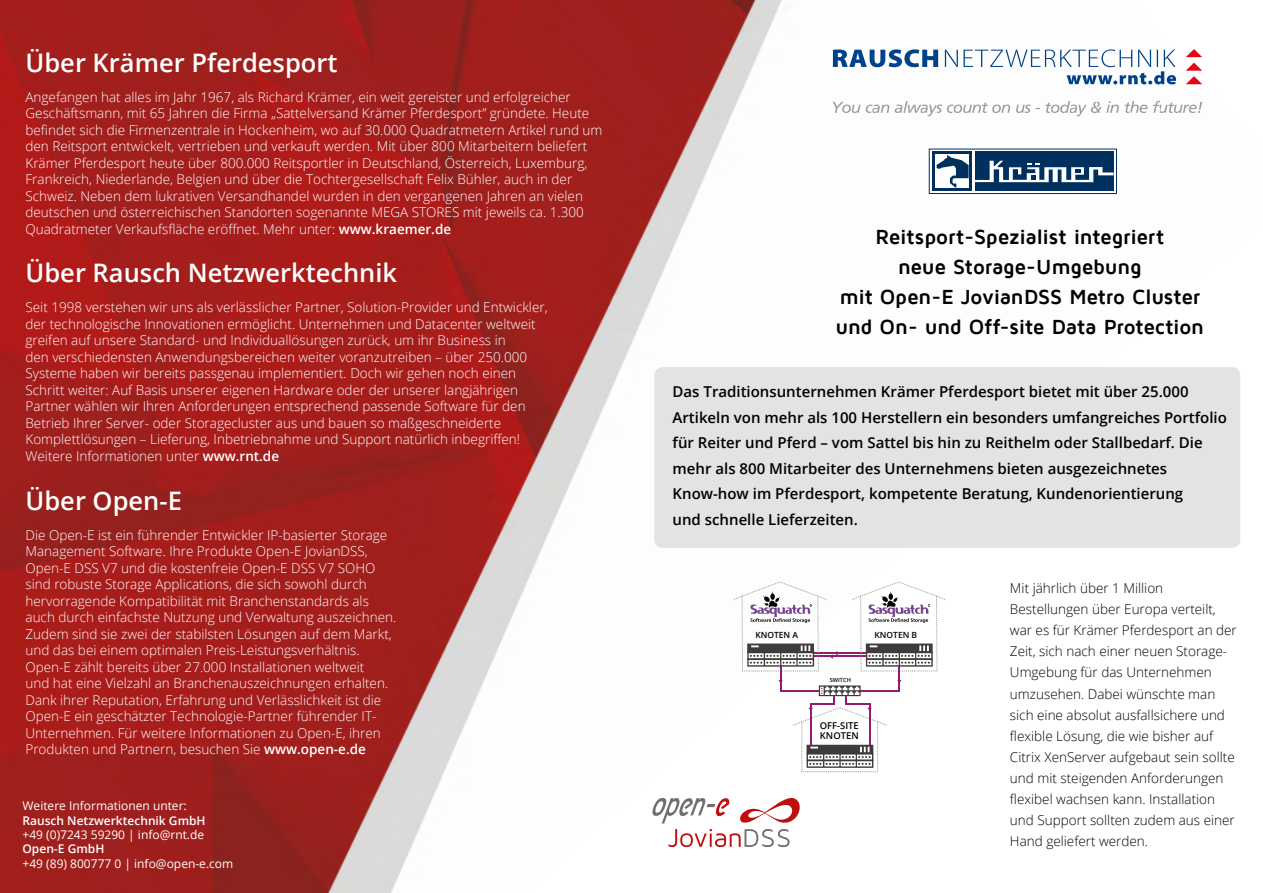
<style>
.page{position:relative;width:1263px;height:893px;background:#fff}
.page>*{position:absolute;margin:0;border:0;box-sizing:border-box;transform-origin:0 0}
.t1{font:600 25.5px "Open Sans";color:#fff}
.t2{font:700 21px/30px "Maven Pro";letter-spacing:-.015em;color:#000;text-align:center}
.t3{font:600 15px/25.5px "Open Sans";color:#000}
.t4{font:300 13.5px/16.5px "Open Sans";color:#fff}
.t5{font:300 13.5px/21px "Open Sans";color:#000}
.t6{font:12px "Open Sans";color:#fff}
.t7{font:600 12px "Open Sans";color:#fff}
.t8{font:600 9.45px/9.4px "Open Sans";color:#020203}
.t9{font:600 8.4px "Open Sans";color:#020203}
.t10{font:600 5.7px "Open Sans";color:#020203}
.s1{font-weight:600}
</style>
<div class="page">
<img style="left:0;top:0;width:1240px;height:893px">
<svg style="left:652px;top:798px;width:148px;height:49px"></svg>
<div style="left:654px;top:367px;width:586px;height:181px;background:#e3e3e3;border-radius:9px"></div>
<svg style="left:833px;top:49px;width:105px;height:18px"></svg>
<svg style="left:945px;top:49px;width:231px;height:35px"></svg>
<svg style="left:1186px;top:63px;width:16px;height:21px"></svg>
<svg style="left:1186px;top:49px;width:16px;height:8px"></svg>
<svg style="left:833px;top:101px;width:369px;height:15px"></svg>
<div style="left:929px;top:149px;width:187px;height:45px;background:#fff"></div>
<div style="left:929px;top:149px;width:188px;height:45px;border:1px solid #00305d"></div>
<svg style="left:932px;top:151px;width:40px;height:40px"></svg>
<div style="left:935px;top:155px;width:33px;height:33px;background:#fff"></div>
<svg style="left:936px;top:155px;width:32px;height:33px"></svg>
<div style="left:975px;top:151px;width:138px;height:40px;background:#00305d"></div>
<svg style="left:975px;top:161px;width:139px;height:21px"></svg>
<svg style="left:732px;top:581px;width:215px;height:192px"></svg>
<h1 class="t1" style="left:26px;top:45px;width:313px">Über Krämer Pferdesport</h1>
<p class="t4" style="left:26px;top:88px;width:578px">Angefangen hat alles im Jahr 1967, als Richard Krämer, ein weit gereister und erfolgreicher Geschäftsmann, mit 65 Jahren die Firma „Sattelversand Krämer Pferdesport” gründete. Heute befindet sich die Firmenzentrale in Hockenheim, wo auf 30.000 Quadratmetern Artikel rund um den Reitsport entwickelt, vertrieben und verkauft werden. Mit über 800 Mitarbeitern beliefert Krämer Pferdesport heute über 800.000 Reitsportler in Deutschland, Österreich, Luxemburg, Frankreich, Niederlande, Belgien und über die Tochtergesellschaft Felix Bühler, auch in der Schweiz. Neben dem lukrativen Versandhandel wurden in den vergangenen Jahren an vielen deutschen und österreichischen Standorten sogenannte MEGA STORES mit jeweils ca. 1.300<br>Quadratmeter Verkaufsfläche eröffnet. Mehr unter: <span class="s1">www.kraemer.de</span></p>
<h1 class="t1" style="left:26px;top:256px;width:373px">Über Rausch Netzwerktechnik</h1>
<p class="t4" style="left:26px;top:299px;width:523px">Seit 1998 verstehen wir uns als verlässlicher Partner, Solution-Provider und Entwickler, der technologische Innovationen ermöglicht. Unternehmen und Datacenter weltweit greifen auf unsere Standard- und Individuallösungen zurück, um ihr Business in<br>den verschiedensten Anwendungsbereichen weiter voranzutreiben – über 250.000<br>Systeme haben wir bereits passgenau implementiert. Doch wir gehen noch einen Schritt weiter: Auf Basis unserer eigenen Hardware oder der unserer langjährigen Partner wählen wir Ihren Anforderungen entsprechend passende Software für den Betrieb Ihrer Server- oder Storagecluster aus und bauen so maßgeschneiderte Komplettlösungen – Lieferung, Inbetriebnahme und Support natürlich inbegriffen!<br>Weitere Informationen unter <span class="s1">www.rnt.de</span></p>
<h1 class="t1" style="left:26px;top:483px;width:158px">Über Open-E</h1>
<p class="t4" style="left:26px;top:526px;width:372px">Die Open-E ist ein führender Entwickler IP-basierter Storage Management Software. Ihre Produkte Open-E JovianDSS, Open-E DSS V7 und die kostenfreie Open-E DSS V7 SOHO sind robuste Storage Applications, die sich sowohl durch hervorragende Kompatibilität mit Branchenstandards als auch durch einfachste Nutzung und Verwaltung auszeichnen.<br>Zudem sind sie zwei der stabilsten Lösungen auf dem Markt, und das bei einem optimalen Preis-Leistungsverhältnis.<br>Open-E zählt bereits über 27.000 Installationen weltweit<br>und hat eine Vielzahl an Branchenauszeichnungen erhalten.<br>Dank ihrer Reputation, Erfahrung und Verlässlichkeit ist die Open-E ein geschätzter Technologie-Partner führender IT-Unternehmen. Für weitere Informationen zu Open-E, ihren Produkten und Partnern, besuchen Sie <span class="s1">www.open-e.de</span></p>
<p class="t6" style="left:23px;top:798px;width:166px">Weitere Informationen unter:</p>
<p class="t7" style="left:23px;top:812px;width:185px">Rausch Netzwerktechnik GmbH</p>
<p class="t6" style="left:23px;top:826px;width:183px">+49 (0)7243 59290 | info@rnt.de</p>
<p class="t7" style="left:23px;top:841px;width:83px">Open-E GmbH</p>
<p class="t6" style="left:23px;top:855px;width:212px">+49 (89) 800777 0 | info@open-e.com</p>
<h2 class="t2" style="left:836px;top:222px;width:370px">Reitsport-Spezialist integriert<br>neue Storage-Umgebung<br>mit Open-E JovianDSS Metro Cluster und On- und Off-site Data Protection</h2>
<p class="t3" style="left:673px;top:379px;width:556px">Das Traditionsunternehmen Krämer Pferdesport bietet mit über 25.000<br>Artikeln von mehr als 100 Herstellern ein besonders umfangreiches Portfolio für Reiter und Pferd – vom Sattel bis hin zu Reithelm oder Stallbedarf. Die mehr als 800 Mitarbeiter des Unternehmens bieten ausgezeichnetes Know-how im Pferdesport, kompetente Beratung, Kundenorientierung<br>und schnelle Lieferzeiten.</p>
<p class="t9" style="left:755px;top:629px;width:44px">KNOTEN A</p>
<p class="t9" style="left:874px;top:629px;width:44px">KNOTEN B</p>
<p class="t10" style="left:830px;top:676px;width:23px">SWITCH</p>
<p class="t8" style="left:820px;top:721px;width:41px">OFF-SITE<br>KNOTEN</p>
<p class="t5" style="left:1010px;top:578px;width:228px">Mit jährlich über 1 Million Bestellungen über Europa verteilt, war es für Krämer Pferdesport an der Zeit, sich nach einer neuen Storage-Umgebung für das Unternehmen umzusehen. Dabei wünschte man sich eine absolut ausfallsichere und flexible Lösung, die wie bisher auf Citrix XenServer aufgebaut sein sollte und mit steigenden Anforderungen flexibel wachsen kann. Installation und Support sollten zudem aus einer Hand geliefert werden.</p>
</div>
